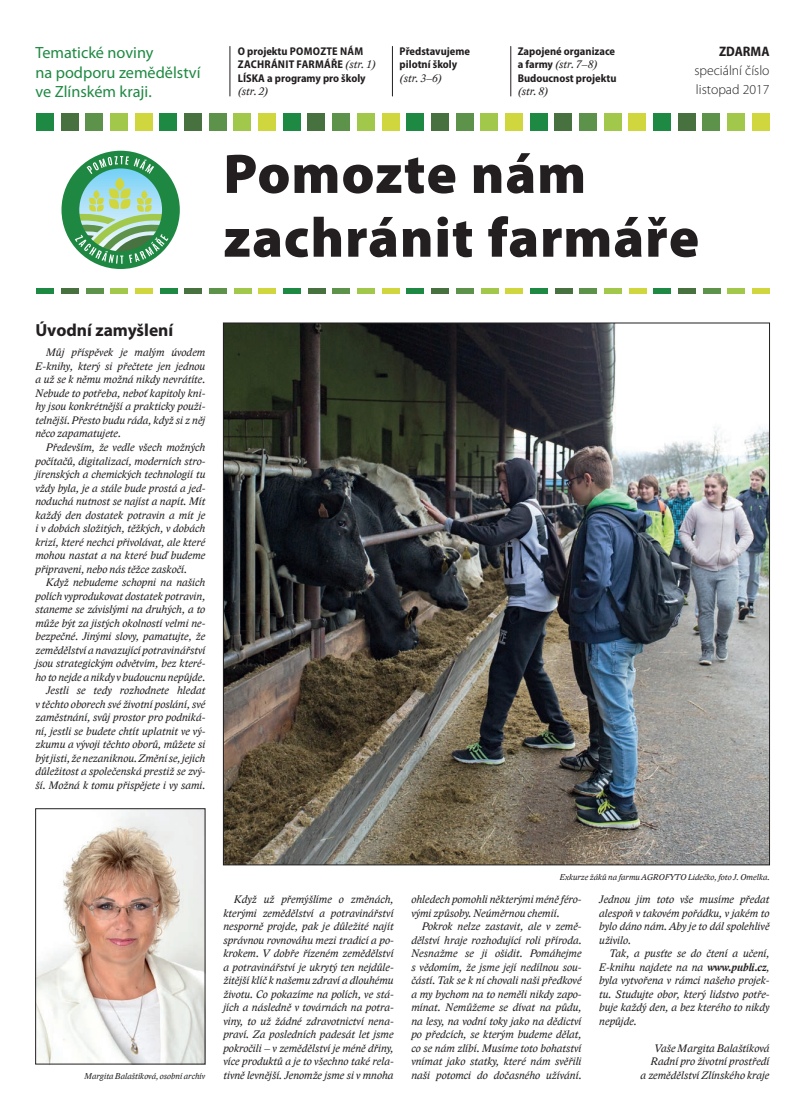
<style>
.page{position:relative;width:805px;height:1117px;background:#fff}
.page>*{position:absolute;margin:0;border:0;box-sizing:border-box;transform-origin:0 0}
.t1{font:900 56.25px "Myriad Pro";letter-spacing:.015em;color:#231f20}
.t2{font:700 17.5px "Myriad Pro";color:#231f20}
.t3{font:16.25px "Myriad Pro";color:#1e8942}
.t4{font:300 13.75px "Myriad Pro";color:#231f20}
.t5{font:700 semi-condensed 13.75px "Myriad Pro";color:#231f20}
.text{font:italic 11.25px/13.5px "Lido STFCE";color:#231f20;text-align:justify}
.t6{font:700 semi-condensed 11.25px/13.5px "Myriad Pro";color:#231f20}
.t7{font:700 semi-condensed 11.25px/13.5px "Myriad Pro";letter-spacing:.02em;color:#231f20}
.popiska{font:italic 8.75px "Lido STFCE";color:#231f20}
.s1{font-family:"Lido STFCE";font-weight:400;font-style:italic;font-stretch:normal}
.s2{font-weight:700}
</style>
<div class="page">
<hr style="left:229px;top:46px;width:1px;height:50px;background:#231f20">
<hr style="left:392px;top:46px;width:1px;height:50px;background:#231f20">
<hr style="left:510px;top:46px;width:1px;height:50px;background:#231f20">
<svg style="left:61px;top:151px;width:119px;height:118px"></svg>
<img style="left:37px;top:810px;width:166px;height:252px">
<div style="left:35px;top:808px;width:170px;height:256px;border:1px solid #231f20"></div>
<div style="left:36px;top:113px;width:18px;height:18px;background:#1e8942"></div>
<div style="left:61px;top:113px;width:17px;height:18px;background:#47713f"></div>
<div style="left:85px;top:113px;width:18px;height:18px;background:#5d924b"></div>
<div style="left:110px;top:113px;width:18px;height:18px;background:#a1c84a"></div>
<div style="left:135px;top:113px;width:17px;height:18px;background:#d0d63e"></div>
<div style="left:159px;top:113px;width:18px;height:18px;background:#1e8942"></div>
<div style="left:184px;top:113px;width:18px;height:18px;background:#47713f"></div>
<div style="left:209px;top:113px;width:17px;height:18px;background:#5d924b"></div>
<div style="left:233px;top:113px;width:18px;height:18px;background:#a1c84a"></div>
<div style="left:258px;top:113px;width:18px;height:18px;background:#d0d63e"></div>
<div style="left:283px;top:113px;width:17px;height:18px;background:#1e8942"></div>
<div style="left:307px;top:113px;width:18px;height:18px;background:#47713f"></div>
<div style="left:332px;top:113px;width:18px;height:18px;background:#5d924b"></div>
<div style="left:357px;top:113px;width:17px;height:18px;background:#a1c84a"></div>
<div style="left:381px;top:113px;width:18px;height:18px;background:#d0d63e"></div>
<div style="left:406px;top:113px;width:18px;height:18px;background:#1e8942"></div>
<div style="left:431px;top:113px;width:17px;height:18px;background:#47713f"></div>
<div style="left:455px;top:113px;width:18px;height:18px;background:#5d924b"></div>
<div style="left:480px;top:113px;width:18px;height:18px;background:#a1c84a"></div>
<div style="left:505px;top:113px;width:17px;height:18px;background:#d0d63e"></div>
<div style="left:529px;top:113px;width:18px;height:18px;background:#1e8942"></div>
<div style="left:554px;top:113px;width:18px;height:18px;background:#47713f"></div>
<div style="left:579px;top:113px;width:17px;height:18px;background:#5d924b"></div>
<div style="left:603px;top:113px;width:18px;height:18px;background:#a1c84a"></div>
<div style="left:628px;top:113px;width:18px;height:18px;background:#d0d63e"></div>
<div style="left:653px;top:113px;width:17px;height:18px;background:#1e8942"></div>
<div style="left:677px;top:113px;width:18px;height:18px;background:#47713f"></div>
<div style="left:702px;top:113px;width:18px;height:18px;background:#5d924b"></div>
<div style="left:727px;top:113px;width:17px;height:18px;background:#a1c84a"></div>
<div style="left:751px;top:113px;width:18px;height:18px;background:#d0d63e"></div>
<div style="left:36px;top:288px;width:18px;height:6px;background:#1e8942"></div>
<div style="left:61px;top:288px;width:18px;height:6px;background:#47713f"></div>
<div style="left:86px;top:288px;width:17px;height:6px;background:#5d924b"></div>
<div style="left:110px;top:288px;width:18px;height:6px;background:#a1c84a"></div>
<div style="left:135px;top:288px;width:18px;height:6px;background:#d0d63e"></div>
<div style="left:160px;top:288px;width:17px;height:6px;background:#1e8942"></div>
<div style="left:184px;top:288px;width:18px;height:6px;background:#47713f"></div>
<div style="left:209px;top:288px;width:18px;height:6px;background:#5d924b"></div>
<div style="left:234px;top:288px;width:17px;height:6px;background:#a1c84a"></div>
<div style="left:258px;top:288px;width:18px;height:6px;background:#d0d63e"></div>
<div style="left:283px;top:288px;width:18px;height:6px;background:#1e8942"></div>
<div style="left:308px;top:288px;width:17px;height:6px;background:#47713f"></div>
<div style="left:332px;top:288px;width:18px;height:6px;background:#5d924b"></div>
<div style="left:357px;top:288px;width:18px;height:6px;background:#a1c84a"></div>
<div style="left:382px;top:288px;width:17px;height:6px;background:#d0d63e"></div>
<div style="left:406px;top:288px;width:18px;height:6px;background:#1e8942"></div>
<div style="left:431px;top:288px;width:18px;height:6px;background:#47713f"></div>
<div style="left:456px;top:288px;width:17px;height:6px;background:#5d924b"></div>
<div style="left:480px;top:288px;width:18px;height:6px;background:#a1c84a"></div>
<div style="left:505px;top:288px;width:18px;height:6px;background:#d0d63e"></div>
<div style="left:530px;top:288px;width:17px;height:6px;background:#1e8942"></div>
<div style="left:554px;top:288px;width:18px;height:6px;background:#47713f"></div>
<div style="left:579px;top:288px;width:18px;height:6px;background:#5d924b"></div>
<div style="left:604px;top:288px;width:17px;height:6px;background:#a1c84a"></div>
<div style="left:628px;top:288px;width:18px;height:6px;background:#d0d63e"></div>
<div style="left:653px;top:288px;width:18px;height:6px;background:#1e8942"></div>
<div style="left:678px;top:288px;width:17px;height:6px;background:#47713f"></div>
<div style="left:702px;top:288px;width:18px;height:6px;background:#5d924b"></div>
<div style="left:727px;top:288px;width:18px;height:6px;background:#a1c84a"></div>
<div style="left:752px;top:288px;width:17px;height:6px;background:#d0d63e"></div>
<img style="left:225px;top:324px;width:542px;height:539px">
<p class="t3" style="left:35px;top:43px;width:119px">Tematické noviny</p>
<p class="t3" style="left:35px;top:62px;width:166px">na podporu zemědělství</p>
<p class="t3" style="left:35px;top:82px;width:118px">ve Zlínském kraji.</p>
<p class="t7" style="left:238px;top:44px;width:139px">O projektu POMOZTE NÁM<br>ZACHRÁNIT FARMÁŘE <span class="s1">(str. 1)</span></p>
<p class="t6" style="left:238px;top:71px;width:129px">LÍSKA a programy pro školy <span class="s1">(str. 2)</span></p>
<p class="t6" style="left:399px;top:44px;width:72px">Představujeme pilotní školy</p>
<p class="text" style="left:399px;top:71px;width:44px">(str. 3–6)</p>
<p class="t6" style="left:517px;top:44px;width:99px">Zapojené organizace a farmy <span class="s1">(str. 7–8)</span></p>
<p class="t6" style="left:517px;top:71px;width:100px">Budoucnost projektu <span class="s1">(str. 8)</span></p>
<p class="t5" style="left:719px;top:43px;width:52px">ZDARMA</p>
<p class="t4" style="left:694px;top:62px;width:77px">speciální číslo</p>
<p class="t4" style="left:695px;top:81px;width:75px">listopad 2017</p>
<p class="t1" style="left:223px;top:136px;width:364px">Pomozte nám</p>
<p class="t1" style="left:223px;top:200px;width:477px">zachránit farmáře</p>
<p class="t2" style="left:35px;top:318px;width:139px">Úvodní zamyšlení</p>
<p class="text" style="left:35px;top:346px;width:171px;text-indent:11px">Můj příspěvek je malým úvodem E-knihy, který si přečtete jen jednou a už se k němu možná nikdy nevrátíte.<br>Nebude to potřeba, neboť kapitoly kni&shy;hy jsou konkrétnější a prakticky použi&shy;telnější. Přesto budu ráda, když si z něj něco zapamatujete.</p>
<p class="text" style="left:35px;top:440px;width:171px;text-indent:11px">Především, že vedle všech možných počítačů, digitalizací, moderních stro&shy;jírenských a chemických technologií tu vždy byla, je a stále bude prostá a jed&shy;noduchá nutnost se najíst a napít. Mít každý den dostatek potravin a mít je i v dobách složitých, těžkých, v dobách krizí, které nechci přivolávat, ale které mohou nastat a na které buď budeme připraveni, nebo nás těžce zaskočí.</p>
<p class="text" style="left:35px;top:575px;width:171px;text-indent:11px">Když nebudeme schopni na našich polích vyprodukovat dostatek potravin, staneme se závislými na druhých, a to může být za jistých okolností velmi ne&shy;bezpečné. Jinými slovy, pamatujte, že zemědělství a navazující potravinářství jsou strategickým odvětvím, bez které&shy;ho to nejde a nikdy v budoucnu nepůjde.</p>
<p class="text" style="left:35px;top:683px;width:171px;text-indent:11px">Jestli se tedy rozhodnete hledat v těchto oborech své životní poslání, své zaměstnání, svůj prostor pro podniká&shy;ní, jestli se budete chtít uplatnit ve vý&shy;zkumu a vývoji těchto oborů, můžete si být jisti, že nezaniknou. Změní se, jejich důležitost a společenská prestiž se zvý&shy;ší. Možná k tomu přispějete i vy sami.</p>
<p class="popiska" style="left:559px;top:871px;width:211px">Exkurze žáků na farmu AGROFYTO Lidečko, foto J. Omelka.</p>
<p class="text" style="left:223px;top:892px;width:172px;text-indent:11px">Když už přemýšlíme o změnách, kterými zemědělství a potravinářství nesporně projde, pak je důležité najít správnou rovnováhu mezi tradicí a po&shy;krokem. V dobře řízeném zemědělství a potravinářství je ukrytý ten nejdůle&shy;žitější klíč k našemu zdraví a dlouhému životu. Co pokazíme na polích, ve stá&shy;jích a následně v továrnách na potra&shy;viny, to už žádné zdravotnictví nena&shy;praví. Za posledních padesát let jsme pokročili – v zemědělství je méně dřiny, více produktů a je to všechno také rela&shy;tivně levnější. Jenomže jsme si v mnoha</p>
<p class="text" style="left:411px;top:892px;width:172px">ohledech pomohli některými méně féro&shy;vými způsoby. Neúměrnou chemií.</p>
<p class="text" style="left:599px;top:892px;width:172px">Jednou jim toto vše musíme předat alespoň v takovém pořádku, v jakém to bylo dáno nám. Aby je to dál spolehlivě uživilo.</p>
<p class="text" style="left:599px;top:946px;width:172px;text-indent:11px">Tak, a pusťte se do čtení a učení, E-knihu najdete na na <span class="s2">www.publi.cz</span>, byla vytvořena v rámci našeho projek&shy;tu. Studujte obor, který lidstvo potře&shy;buje každý den, a bez kterého to nikdy nepůjde.</p>
<p class="text" style="left:654px;top:1041px;width:116px">Vaše Margita Balaštíková</p>
<p class="text" style="left:650px;top:1054px;width:120px">Radní pro životní prostředí</p>
<p class="text" style="left:411px;top:919px;width:172px;text-indent:11px">Pokrok nelze zastavit, ale v země&shy;dělství hraje rozhodující roli příroda.<br>Nesnažme se ji ošidit. Pomáhejme s vědomím, že jsme její nedílnou sou&shy;částí. Tak se k ní chovali naši předkové a my bychom na to neměli nikdy zapo&shy;mínat. Nemůžeme se dívat na půdu, na lesy, na vodní toky jako na dědictví po předcích, se kterým budeme dělat, co se nám zlíbí. Musíme toto bohatství vnímat jako statky, které nám svěřili naši potomci do dočasného užívání.</p>
<p class="popiska" style="left:85px;top:1070px;width:122px">Margita Balaštíková, osobní archív</p>
<p class="text" style="left:640px;top:1068px;width:130px">a zemědělství Zlínského kraje</p>
</div>
